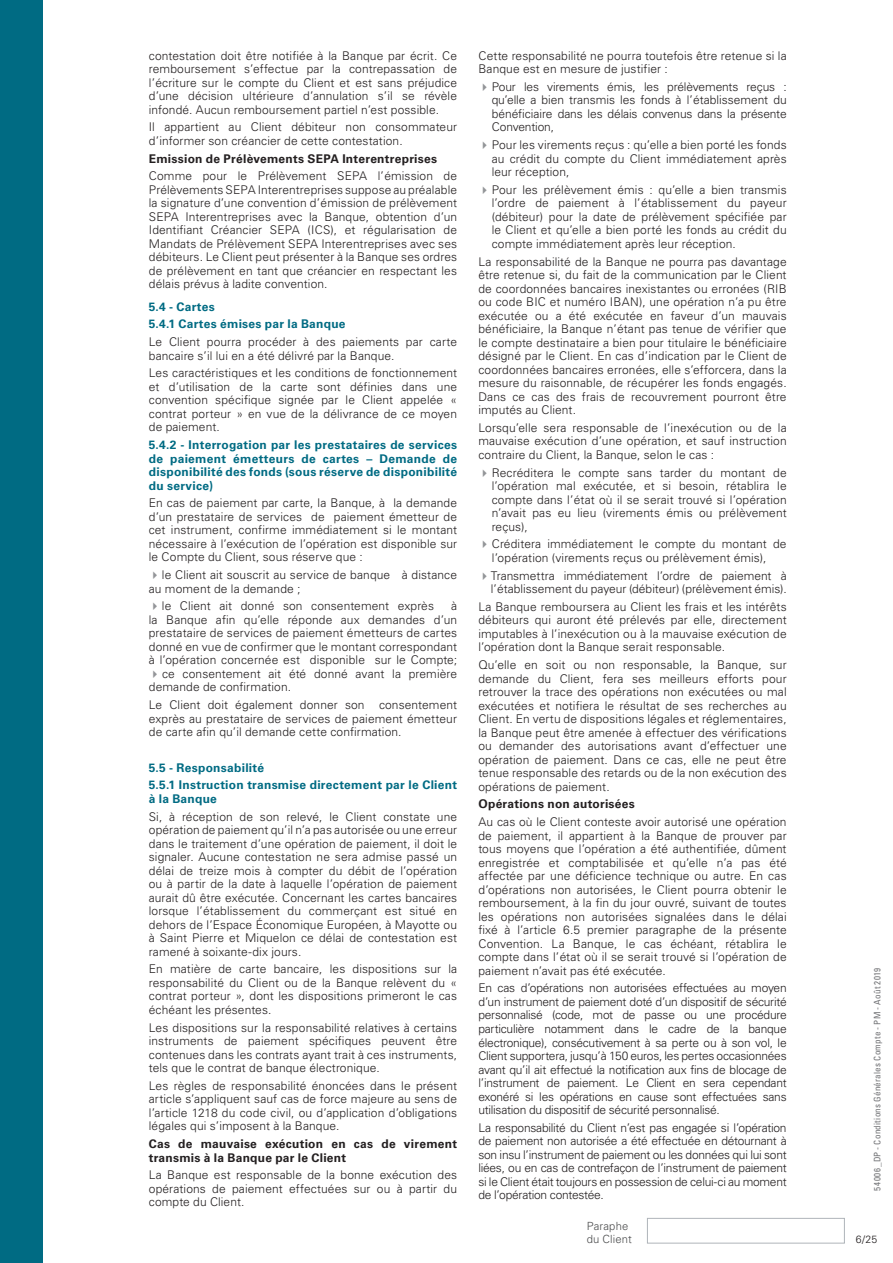
<style>
.page{position:relative;width:893px;height:1263px;background:#fff}
.page>*{position:absolute;margin:0;border:0;box-sizing:border-box;transform-origin:0 0}
.t1{font:300 12px/13.5px "Univers LT Std";letter-spacing:.01em;color:#231f20;text-align:justify}
.t2{font:700 12px/13.5px "Univers LT Std";letter-spacing:.025em;color:#006b83}
.t3{font:700 12px/13.5px "Univers LT Std";letter-spacing:.02em;color:#231f20}
.t4{font:300 11.25px/13.5px "Univers LT Std";letter-spacing:.01em;color:#4b4c4d}
.t5{font:300 10.5px "Univers LT Std";color:#231f20}
.t6{font:condensed 9px "Univers LT Std";letter-spacing:.03em;color:#717275}
.s1{color:#939598}
</style>
<div class="page">
<div style="left:0;top:0;width:43px;height:1263px;background:#006b83"></div>
<div style="left:647px;top:1218px;width:198px;height:25px;border:1px solid #afb4b9"></div>
<p class="t1" style="left:149px;top:49px;width:310px">contestation doit être notifiée à la Banque par écrit. Ce remboursement s’effectue par la contrepassation de l’écriture sur le compte du Client et est sans préjudice d’une décision ultérieure d’annulation s’il se révèle infondé. Aucun remboursement partiel n’est possible.</p>
<p class="t1" style="left:149px;top:120px;width:310px">Il appartient au Client débiteur non consommateur d’informer son créancier de cette contestation.</p>
<p class="t3" style="left:149px;top:152px;width:290px">Emission de Prélèvements SEPA Interentreprises</p>
<p class="t1" style="left:149px;top:169px;width:310px">Comme pour le Prélèvement SEPA l’émission de Prélèvements SEPA Interentreprises suppose au préalable la signature d’une convention d’émission de prélèvement SEPA Interentreprises avec la Banque, obtention d’un Identifiant Créancier SEPA (ICS), et régularisation de Mandats de Prélèvement SEPA Interentreprises avec ses débiteurs. Le Client peut présenter à la Banque ses ordres de prélèvement en tant que créancier en respectant les délais prévus à ladite convention.</p>
<p class="t2" style="left:149px;top:297px;width:198px;line-height:17.7px">5.4 - Cartes<br>5.4.1 Cartes émises par la Banque</p>
<p class="t1" style="left:149px;top:335px;width:310px">Le Client pourra procéder à des paiements par carte bancaire s’il lui en a été délivré par la Banque.</p>
<p class="t1" style="left:149px;top:366px;width:310px">Les caractéristiques et les conditions de fonctionnement et d’utilisation de la carte sont définies dans une convention spécifique signée par le Client appelée « contrat porteur » en vue de la délivrance de ce moyen de paiement.</p>
<p class="t2" style="left:149px;top:438px;width:310px;text-align:justify">5.4.2 - Interrogation par les prestataires de services de paiement émetteurs de cartes – Demande de disponibilité des fonds (sous réserve de disponibilité du service)</p>
<p class="t1" style="left:149px;top:496px;width:310px">En cas de paiement par carte, la Banque, à la demande d’un prestataire de services de paiement émetteur de cet instrument, confirme immédiatement si le montant nécessaire à l’exécution de l’opération est disponible sur le Compte du Client, sous réserve que :</p>
<p class="t1" style="left:149px;top:568px;width:310px"><span class="s1">✔</span>le Client ait souscrit au service de banque à distance au moment de la demande ;</p>
<p class="t1" style="left:149px;top:599px;width:287px"><span class="s1">✔</span>le Client ait donné son consentement exprès</p>
<p class="t1" style="left:149px;top:599px;width:310px;text-indent:302px">à la Banque afin qu’elle réponde aux demandes d’un prestataire de services de paiement émetteurs de cartes donné en vue de confirmer que le montant correspondant à l’opération concernée est disponible sur le Compte;</p>
<p class="t1" style="left:149px;top:667px;width:310px"><span class="s1">✔</span>ce consentement ait été donné avant la première demande de confirmation.</p>
<p class="t1" style="left:149px;top:698px;width:310px">Le Client doit également donner son consentement exprès au prestataire de services de paiement émetteur de carte afin qu’il demande cette confirmation.</p>
<p class="t2" style="left:149px;top:758px;width:310px;line-height:17.7px">5.5 - Responsabilité<br>5.5.1 Instruction transmise directement par le Client</p>
<p class="t2" style="left:149px;top:792px;width:70px">à la Banque</p>
<p class="t1" style="left:149px;top:809px;width:310px">Si, à réception de son relevé, le Client constate une opération de paiement qu’il n’a pas autorisée ou une erreur dans le traitement d’une opération de paiement, il doit le signaler. Aucune contestation ne sera admise passé un délai de treize mois à compter du débit de l’opération ou à partir de la date à laquelle l’opération de paiement aurait dû être exécutée. Concernant les cartes bancaires lorsque l’établissement du commerçant est situé en dehors de l’Espace Économique Européen, à Mayotte ou à Saint Pierre et Miquelon ce délai de contestation est ramené à soixante-dix jours.</p>
<p class="t1" style="left:149px;top:962px;width:310px">En matière de carte bancaire, les dispositions sur la responsabilité du Client ou de la Banque relèvent du « contrat porteur », dont les dispositions primeront le cas échéant les présentes.</p>
<p class="t1" style="left:149px;top:1020px;width:310px">Les dispositions sur la responsabilité relatives à certains instruments de paiement spécifiques peuvent être contenues dans les contrats ayant trait à ces instruments, tels que le contrat de banque électronique.</p>
<p class="t1" style="left:149px;top:1079px;width:310px">Les règles de responsabilité énoncées dans le présent article s’appliquent sauf cas de force majeure au sens de l’article 1218 du code civil, ou d’application d’obligations légales qui s’imposent à la Banque.</p>
<p class="t3" style="left:149px;top:1137px;width:310px">Cas de mauvaise exécution en cas de virement transmis à la Banque par le Client</p>
<p class="t1" style="left:149px;top:1168px;width:310px">La Banque est responsable de la bonne exécution des opérations de paiement effectuées sur ou à partir du compte du Client.</p>
<p class="t1" style="left:478px;top:49px;width:310px">Cette responsabilité ne pourra toutefois être retenue si la<br>Banque est en mesure de justifier :</p>
<p class="t1" style="left:492px;top:80px;width:296px;text-indent:-13px"><span class="s1">✔</span>Pour les virements émis, les prélèvements reçus : qu’elle a bien transmis les fonds à l’établissement du bénéficiaire dans les délais convenus dans la présente Convention,</p>
<p class="t1" style="left:492px;top:138px;width:296px;text-indent:-13px"><span class="s1">✔</span>Pour les virements reçus : qu’elle a bien porté les fonds au crédit du compte du Client immédiatement après leur réception,</p>
<p class="t1" style="left:492px;top:183px;width:296px;text-indent:-13px"><span class="s1">✔</span>Pour les prélèvement émis : qu’elle a bien transmis l’ordre de paiement à l’établissement du payeur (débiteur) pour la date de prélèvement spécifiée par le Client et qu’elle a bien porté les fonds au crédit du compte immédiatement après leur réception.</p>
<p class="t1" style="left:478px;top:255px;width:310px">La responsabilité de la Banque ne pourra pas davantage être retenue si, du fait de la communication par le Client de coordonnées bancaires inexistantes ou erronées (RIB ou code BIC et numéro IBAN), une opération n’a pu être exécutée ou a été exécutée en faveur d’un mauvais bénéficiaire, la Banque n’étant pas tenue de vérifier que le compte destinataire a bien pour titulaire le bénéficiaire désigné par le Client. En cas d’indication par le Client de coordonnées bancaires erronées, elle s’efforcera, dans la mesure du raisonnable, de récupérer les fonds engagés.<br>Dans ce cas des frais de recouvrement pourront être imputés au Client.</p>
<p class="t1" style="left:478px;top:421px;width:310px">Lorsqu’elle sera responsable de l’inexécution ou de la mauvaise exécution d’une opération, et sauf instruction contraire du Client, la Banque, selon le cas :</p>
<p class="t1" style="left:492px;top:466px;width:297px;text-indent:-13px"><span class="s1">✔</span>Recréditera le compte sans tarder du montant de l’opération mal exécutée, et si besoin, rétablira le compte dans l’état où il se serait trouvé si l’opération n’avait pas eu lieu (virements émis ou prélèvement reçus),</p>
<p class="t1" style="left:478px;top:537px;width:310px;text-align:center"><span class="s1">✔</span>Créditera immédiatement le compte du montant de l’opération (virements reçus ou prélèvement émis),</p>
<p class="t1" style="left:478px;top:569px;width:310px;text-align:right"><span class="s1">✔</span>Transmettra immédiatement l’ordre de paiement à l’établissement du payeur (débiteur) (prélèvement émis).</p>
<p class="t1" style="left:478px;top:600px;width:310px">La Banque remboursera au Client les frais et les intérêts débiteurs qui auront été prélevés par elle, directement imputables à l’inexécution ou à la mauvaise exécution de l’opération dont la Banque serait responsable.</p>
<p class="t1" style="left:478px;top:658px;width:310px">Qu’elle en soit ou non responsable, la Banque, sur demande du Client, fera ses meilleurs efforts pour retrouver la trace des opérations non exécutées ou mal exécutées et notifiera le résultat de ses recherches au Client. En vertu de dispositions légales et réglementaires, la Banque peut être amenée à effectuer des vérifications ou demander des autorisations avant d’effectuer une opération de paiement. Dans ce cas, elle ne peut être tenue responsable des retards ou de la non exécution des opérations de paiement.</p>
<p class="t3" style="left:478px;top:797px;width:158px">Opérations non autorisées</p>
<p class="t1" style="left:478px;top:815px;width:310px">Au cas où le Client conteste avoir autorisé une opération de paiement, il appartient à la Banque de prouver par tous moyens que l’opération a été authentifiée, dûment enregistrée et comptabilisée et qu’elle n’a pas été affectée par une déficience technique ou autre. En cas d’opérations non autorisées, le Client pourra obtenir le remboursement, à la fin du jour ouvré, suivant de toutes les opérations non autorisées signalées dans le délai fixé à l’article 6.5 premier paragraphe de la présente Convention. La Banque, le cas échéant, rétablira le compte dans l’état où il se serait trouvé si l’opération de paiement n’avait pas été exécutée.</p>
<p class="t1" style="left:478px;top:981px;width:310px">En cas d’opérations non autorisées effectuées au moyen d’un instrument de paiement doté d’un dispositif de sécurité personnalisé (code, mot de passe ou une procédure particulière notamment dans le cadre de la banque électronique), consécutivement à sa perte ou à son vol, le Client supportera, jusqu’à 150 euros, les pertes occasionnées avant qu’il ait effectué la notification aux fins de blocage de l’instrument de paiement. Le Client en sera cependant exonéré si les opérations en cause sont effectuées sans utilisation du dispositif de sécurité personnalisé.</p>
<p class="t1" style="left:478px;top:1121px;width:310px">La responsabilité du Client n’est pas engagée si l’opération de paiement non autorisée a été effectuée en détournant à son insu l’instrument de paiement ou les données qui lui sont liées, ou en cas de contrefaçon de l’instrument de paiement si le Client était toujours en possession de celui-ci au moment de l’opération contestée.</p>
<p class="t4" style="left:587px;top:1219px;width:46px">Paraphe du Client</p>
<p class="t6" style="left:871px;top:1191px;width:225px;rotate:-90deg">54006_DP - Conditions Générales Compte - PM - Août 2019</p>
<p class="t5" style="left:856px;top:1233px;width:23px">6/25</p>
</div>
